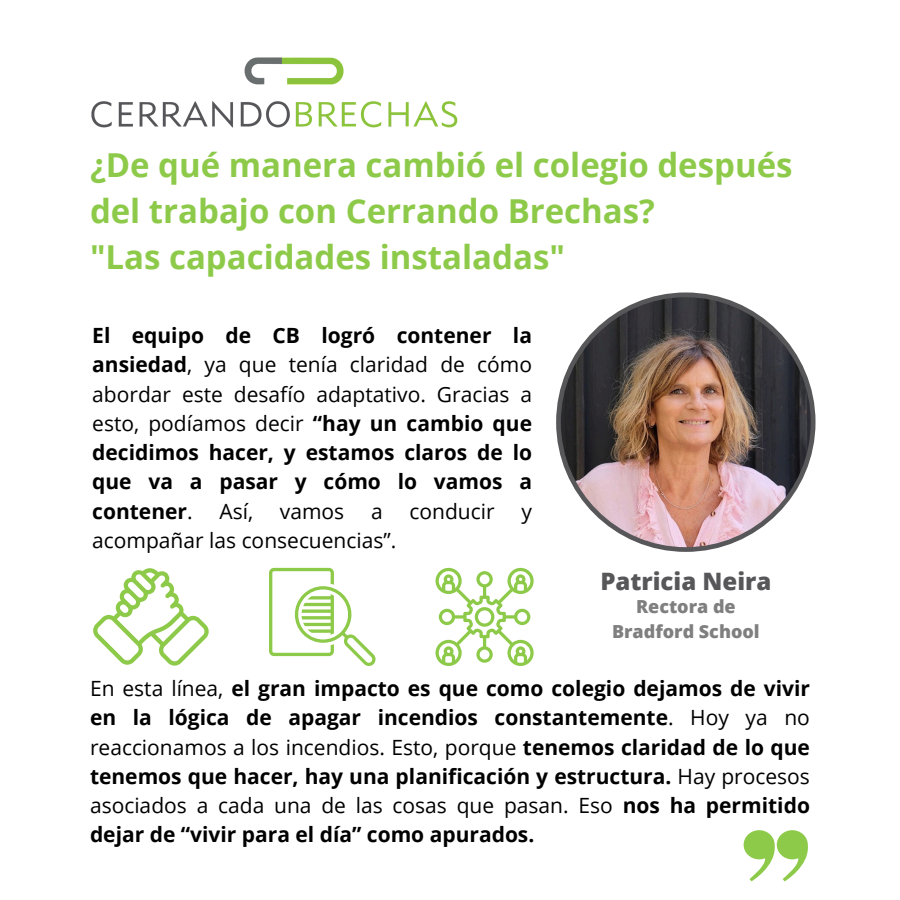
<style>
.page{position:relative;width:900px;height:900px;background:#fff}
.page>*{position:absolute;margin:0;border:0;box-sizing:border-box;transform-origin:0 0}
.t1{font:700 33px/45.8px "Open Sans";color:#8eca4a}
.t2{font:800 24px "Open Sans";color:#57575a}
.t3{font:700 21px/29.2px "Open Sans";color:#000;text-align:justify}
.t4{font:21px "Open Sans";color:#000}
.t5{font:800 18px "Open Sans";color:#7f7f7f}
.s1{font-weight:400}
</style>
<div class="page">
<img style="left:91px;top:57px;width:367px;height:71px">
<svg style="left:744px;top:830px;width:64px;height:51px"></svg>
<img style="left:556px;top:292px;width:260px;height:260px">
<svg style="left:269px;top:568px;width:107px;height:98px"></svg>
<svg style="left:93px;top:568px;width:116px;height:98px"></svg>
<svg style="left:436px;top:568px;width:98px;height:98px"></svg>
<p class="t1" style="left:90px;top:142px;width:704px">¿De qué manera cambió el colegio después del trabajo con Cerrando Brechas?<br>"Las capacidades instaladas"</p>
<h3 class="t3" style="left:92px;top:320px;width:277px">El equipo de CB logró</h3>
<h3 class="t3" style="left:92px;top:320px;width:441px;text-indent:304px">contener la ansiedad<span class="s1">, ya que tenía claridad de cómo abordar este desafío adaptativo. Gracias a esto, podíamos decir</span> “hay un cambio que decidimos hacer, y estamos claros de lo que va a pasar y cómo lo vamos a contener<span class="s1">.</span></h3>
<h3 class="t4" style="left:219px;top:496px;width:35px">Así,</h3>
<h3 class="t4" style="left:280px;top:496px;width:66px">vamos</h3>
<h3 class="t4" style="left:371px;top:496px;width:13px">a</h3>
<h3 class="t4" style="left:410px;top:496px;width:87px">conducir</h3>
<h3 class="t4" style="left:521px;top:496px;width:12px">y</h3>
<h3 class="t4" style="left:92px;top:526px;width:306px">acompañar las consecuencias”.</h3>
<p class="t2" style="left:600px;top:565px;width:172px">Patricia Neira</p>
<p class="t5" style="left:636px;top:594px;width:101px">Rectora de</p>
<h2 class="t5" style="left:612px;top:619px;width:149px">Bradford School</h2>
<p class="t3" style="left:90px;top:673px;width:721px"><span class="s1">En esta línea,</span> el gran impacto es que como colegio dejamos de vivir en la lógica de apagar incendios constantemente<span class="s1">. Hoy ya no reaccionamos a los incendios. Esto, porque</span> tenemos claridad de lo que tenemos que hacer, hay una planificación y estructura. <span class="s1">Hay procesos asociados a cada una de las cosas que pasan. Eso</span> nos ha permitido dejar de “vivir para el día” como apurados.</p>
</div>
